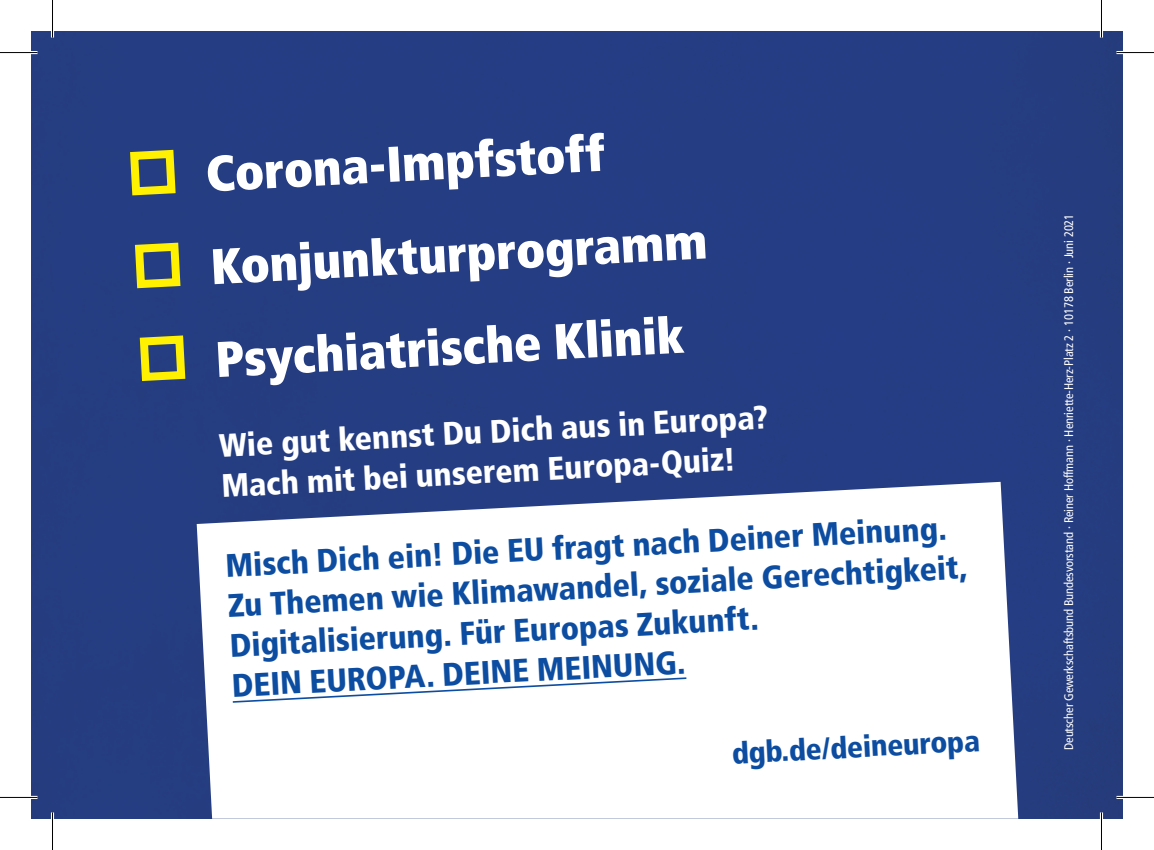
<style>
.page{position:relative;width:1154px;height:850px;background:#fff}
.page>*{position:absolute;margin:0;border:0;box-sizing:border-box;transform-origin:0 0}
.t1{font:900 condensed 50px/92.8px "Frutiger LT Com";color:#fff}
.t2{font:900 condensed 32.5px/40px "Frutiger LT Com";color:#0d4da1}
.t3{font:900 condensed 32.5px/40px "Frutiger LT Com";color:#fff}
.t4{font:900 condensed 30px "Frutiger LT Com";color:#0d4da1}
.t5{font:condensed 12.5px "Frutiger LT Com";letter-spacing:-.01em;color:#fff}
</style>
<div class="page">
<div style="left:31px;top:31px;width:1092px;height:787px;background:#253d82"></div>
<svg style="left:126px;top:145px;width:54px;height:54px;background:#798250"></svg>
<svg style="left:131px;top:238px;width:54px;height:54px;background:#798250"></svg>
<svg style="left:136px;top:331px;width:53px;height:54px;background:#7a834e"></svg>
<svg style="left:197px;top:481px;width:821px;height:337px"></svg>
<svg style="left:231px;top:676px;width:457px;height:27px"></svg>
<hr style="left:0;top:51px;width:38px;height:3px;background:#fff">
<hr style="left:1116px;top:51px;width:38px;height:3px;background:#fff">
<hr style="left:0;top:795px;width:38px;height:3px;background:#fff">
<hr style="left:1116px;top:795px;width:38px;height:3px;background:#fff">
<hr style="left:51px;top:0;width:3px;height:38px;background:#fff">
<hr style="left:51px;top:812px;width:3px;height:37px;background:#fff">
<hr style="left:1100px;top:0;width:3px;height:38px;background:#fff">
<hr style="left:1100px;top:812px;width:3px;height:37px;background:#fff">
<hr style="left:0;top:52px;width:38px;height:1px;background:#000">
<hr style="left:1116px;top:52px;width:38px;height:1px;background:#000">
<hr style="left:0;top:796px;width:38px;height:1px;background:#000">
<hr style="left:1116px;top:796px;width:38px;height:1px;background:#000">
<hr style="left:52px;top:0;width:1px;height:38px;background:#000">
<hr style="left:52px;top:812px;width:1px;height:37px;background:#000">
<hr style="left:1101px;top:0;width:1px;height:38px;background:#000">
<hr style="left:1101px;top:812px;width:1px;height:37px;background:#000">
<h1 class="t1" style="left:203px;top:127px;width:499px;rotate:-3deg">Corona-Impfstoff<br>Konjunkturprogramm<br>Psychiatrische Klinik</h1>
<p class="t3" style="left:218px;top:425px;width:551px;rotate:-3deg">Wie gut kennst Du Dich aus in Europa?<br>Mach mit bei unserem Europa-Quiz!</p>
<p class="t2" style="left:225px;top:545px;width:742px;rotate:-3deg">Misch Dich ein! Die EU fragt nach Deiner Meinung.<br>Zu Themen wie Klimawandel, soziale Gerechtigkeit, Digitalisierung. Für Europas Zukunft.<br>DEIN EUROPA. DEINE MEINUNG.</p>
<p class="t4" style="left:731px;top:735px;width:250px;rotate:-3deg">dgb.de/deineuropa</p>
<p class="t5" style="left:1061px;top:749px;width:537px;rotate:-90deg">Deutscher Gewerkschaftsbund Bundesvorstand ∙ Reiner Hoffmann ∙ Henriette-Herz-Platz 2 ∙ 10178 Berlin ∙ Juni 2021</p>
</div>
